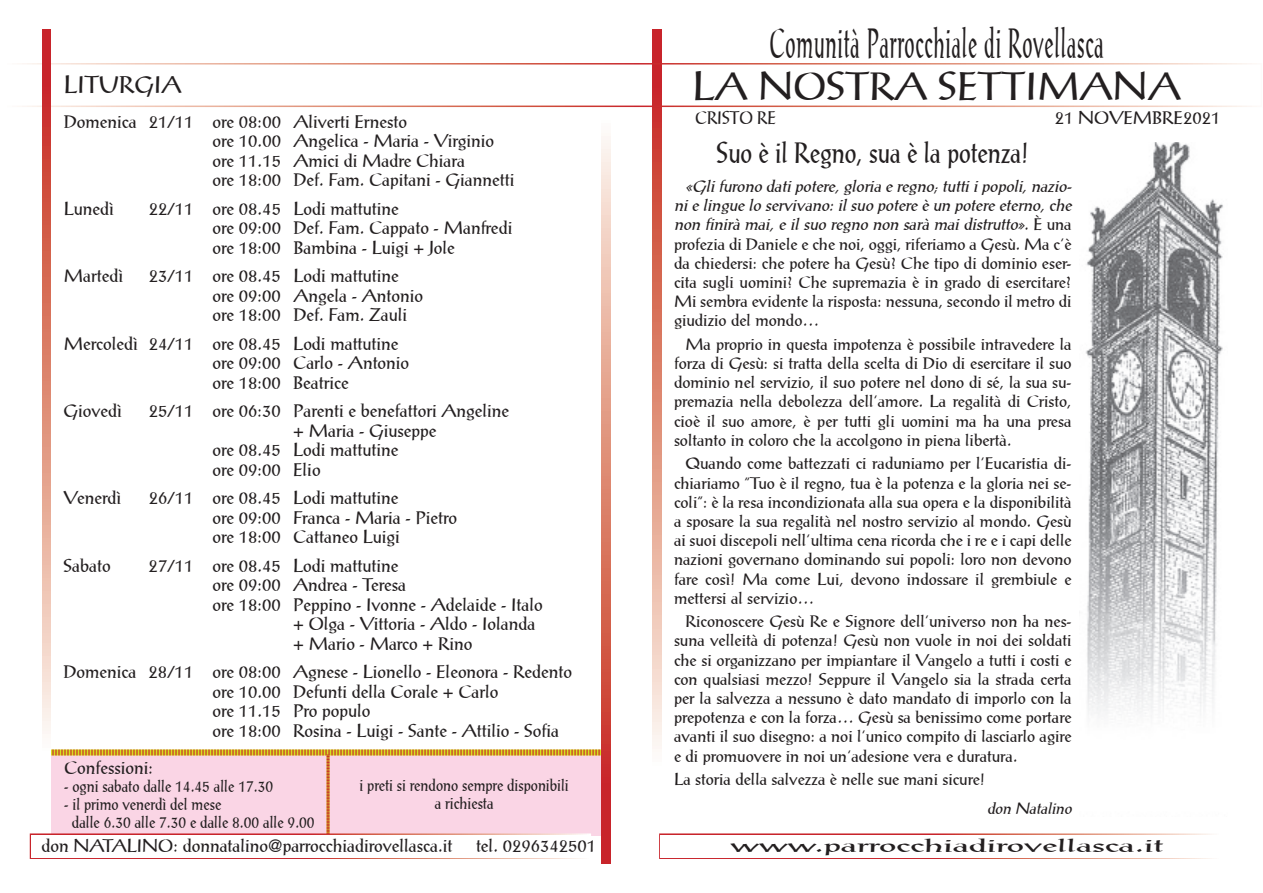
<style>
.page{position:relative;width:1263px;height:893px;background:#fff}
.page>*{position:absolute;margin:0;border:0;box-sizing:border-box;transform-origin:0 0}
.t1{font:42px "Prose Antique Plain";letter-spacing:.04em;color:#231f20;scale:.5 1}
.t2{font:39.15px "Prose Antique Plain";letter-spacing:.01em;color:#231f20}
.t3{font:29.25px "Prose Antique Plain";color:#231f20;scale:.83 1}
.t4{font:24px "Prose Antique Plain";letter-spacing:.01em;color:#231f20}
.t5{font:18px/19.5px "Prose Antique Plain";color:#231f20}
.t6{font:18px "Prose Antique Plain";color:#231f20;scale:2 1}
.t7{font:18px "Prose Antique Plain";color:#231f20;scale:.9 1}
.t8{font:16.5px/19.2px "Prose Antique Plain";color:#231f20;text-align:justify}
.t9{font:16.5px/18px "Prose Antique Plain";color:#231f20;scale:.9 1}
.t10{font:italic 15.75px "Prose Antique Plain";color:#231f20}
.s1{font-style:italic}
</style>
<div class="page">
<svg style="left:51px;top:749px;width:551px;height:86px;background:#f6d0d5"></svg>
<img style="left:1085px;top:142px;width:138px;height:573px">
<svg style="left:653px;top:30px;width:8px;height:719px;background:#de8778"></svg>
<svg style="left:602px;top:107px;width:8px;height:756px;background:#df887a"></svg>
<div style="left:1px;top:63px;width:1261px;height:44px;border:2px solid #fff"></div>
<div style="left:659px;top:833px;width:561px;height:26px;background:#fff;border:3px solid #fff"></div>
<svg style="left:43px;top:30px;width:8px;height:704px;background:#de8677"></svg>
<div style="left:30px;top:833px;width:561px;height:26px;background:#fff;border:3px solid #fff"></div>
<h3 class="t4" style="left:64px;top:70px;width:119px">LITURGIA</h3>
<p class="t5" style="left:213px;top:112px;width:303px;text-indent:-149px">Domenica 21/11 ore 08:00 Aliverti Ernesto<br>ore 10.00 Angelica - Maria - Virginio ore 11.15 Amici di Madre Chiara<br>ore 18:00 Def. Fam. Capitani - Giannetti</p>
<p class="t5" style="left:64px;top:198px;width:52px">Lunedì</p>
<p class="t5" style="left:213px;top:198px;width:301px;text-indent:-64px">22/11 ore 08.45 Lodi mattutine<br>ore 09:00 Def. Fam. Cappato - Manfredi ore 18:00 Bambina - Luigi + Jole</p>
<p class="t5" style="left:64px;top:266px;width:61px">Martedì</p>
<p class="t5" style="left:213px;top:266px;width:212px;text-indent:-64px">23/11 ore 08.45 Lodi mattutine ore 09:00 Angela - Antonio ore 18:00 Def. Fam. Zauli</p>
<p class="t5" style="left:212px;top:333px;width:198px;text-indent:-149px">Mercoledì 24/11 ore 08.45 Lodi mattutine ore 09:00 Carlo - Antonio ore 18:00 Beatrice</p>
<p class="t5" style="left:64px;top:401px;width:60px">Giovedì</p>
<p class="t5" style="left:149px;top:401px;width:362px">25/11 ore 06:30 Parenti e benefattori Angeline</p>
<p class="t5" style="left:293px;top:420px;width:145px">+ Maria - Giuseppe</p>
<p class="t5" style="left:212px;top:440px;width:188px">ore 08.45 Lodi mattutine</p>
<p class="t5" style="left:212px;top:459px;width:110px">ore 09:00 Elio</p>
<p class="t5" style="left:64px;top:488px;width:59px">Venerdì</p>
<p class="t5" style="left:212px;top:488px;width:246px;text-indent:-64px">26/11 ore 08.45 Lodi mattutine<br>ore 09:00 Franca - Maria - Pietro ore 18:00 Cattaneo Luigi</p>
<p class="t5" style="left:64px;top:555px;width:49px">Sabato</p>
<p class="t5" style="left:149px;top:555px;width:251px">27/11 ore 08.45 Lodi mattutine</p>
<p class="t5" style="left:212px;top:575px;width:195px">ore 09:00 Andrea - Teresa</p>
<p class="t5" style="left:212px;top:594px;width:332px">ore 18:00 Peppino - Ivonne - Adelaide - Italo</p>
<p class="t5" style="left:293px;top:614px;width:244px">+ Olga - Vittoria - Aldo - Iolanda</p>
<p class="t5" style="left:293px;top:633px;width:181px">+ Mario - Marco + Rino</p>
<p class="t5" style="left:212px;top:662px;width:361px;text-indent:-149px">Domenica 28/11 ore 08:00 Agnese - Lionello - Eleonora - Redento ore 10.00 Defunti della Corale + Carlo<br>ore 11.15 Pro populo<br>ore 18:00 Rosina - Luigi - Sante - Attilio - Sofia</p>
<p class="t5" style="left:64px;top:758px;width:90px">Confessioni:</p>
<p class="t9" style="left:64px;top:777px;width:234px">- ogni sabato dalle 14.45 alle 17.30</p>
<p class="t9" style="left:72px;top:795px;width:271px;text-indent:-8px">- il primo venerdì del mese<br>dalle 6.30 alle 7.30 e dalle 8.00 alle 9.00</p>
<p class="t9" style="left:359px;top:776px;width:234px;text-align:center">i preti si rendono sempre disponibili a richiesta</p>
<h1 class="t1" style="left:769px;top:19px;width:670px">Comunità Parrocchiale di Rovellasca</h1>
<h2 class="t2" style="left:693px;top:64px;width:489px">LA NOSTRA SETTIMANA</h2>
<p class="t7" style="left:695px;top:108px;width:91px">CRISTO RE</p>
<p class="t5" style="left:1055px;top:108px;width:167px">21 NOVEMBRE2021</p>
<h3 class="t3" style="left:717px;top:136px;width:378px">Suo è il Regno, sua è la potenza!</h3>
<p class="t8" style="left:674px;top:177px;width:403px;text-align:left;text-indent:11px"><span class="s1">«Glifurono datipotere,gloria e regno;tuttiipopoli,nazio&shy;nie lingue lo servivano:ilsuo potere è un potere eterno,che non finirà mai, e il suo regno non sarà mai distrutto»</span>. È u n a profezia di Daniele e che noi, oggi, riferiamo a Gesù. Ma c’è da chiedersi: che potere ha Gesù? Che tipo di dominio eser&shy;cita sugli uomini? Che supremazia è in grado di esercitare?<br>Mi sembra evidente la risposta: nessuna, secondo il metro di giudizio del mondo…</p>
<p class="t8" style="left:674px;top:334px;width:399px;text-indent:11px">Ma proprio in questa impotenza è possibile intravedere la forza di Gesù: si tratta della scelta di Dio di esercitare il suo dominio nel servizio, il suo potere nel dono di sé, la sua su&shy;premazia nella debolezza dell’amore. La regalità di Cristo, cioè il suo amore, è per tutti gli uomini ma ha una presa soltanto in coloro che la accolgono in piena libertà.</p>
<p class="t8" style="left:674px;top:454px;width:399px;text-indent:11px">Quando come battezzati ci raduniamo per l’Eucaristia di&shy;chiariamo “Tuo è il regno, tua è la potenza e la gloria nei se&shy;coli”: è la resa incondizionata alla sua opera e la disponibilità a sposare la sua regalità nel nostro servizio al mondo. Gesù ai suoi discepoli nell’ultima cena ricorda che i re e i capi delle nazioni governano dominando sui popoli: loro non devono fare così! Ma come Lui, devono indossare il grembiule e mettersi al servizio…</p>
<p class="t8" style="left:674px;top:612px;width:399px;text-indent:11px">Riconoscere Gesù Re e Signore dell’universo non ha nes&shy;suna velleità di potenza! Gesù non vuole in noi dei soldati che si organizzano per impiantare il Vangelo a tutti i costi e con qualsiasi mezzo! Seppure il Vangelo sia la strada certa per la salvezza a nessuno è dato mandato di imporlo con la prepotenza e con la forza… Gesù sa benissimo come portare avanti il suo disegno: a noi l’unico compito di lasciarlo agire e di promuovere in noi un’adesione vera e duratura.</p>
<p class="t8" style="left:674px;top:770px;width:313px">La storia della salvezza è nelle sue mani sicure!</p>
<p class="t10" style="left:987px;top:799px;width:89px">don Natalino</p>
<p class="t5" style="left:42px;top:836px;width:413px">don NATALINO: donnatalino@parrocchiadirovellasca.it</p>
<p class="t5" style="left:476px;top:836px;width:122px">tel. 0296342501</p>
<p class="t6" style="left:730px;top:835px;width:218px">www.parrocchiadirovellasca.it</p>
</div>
